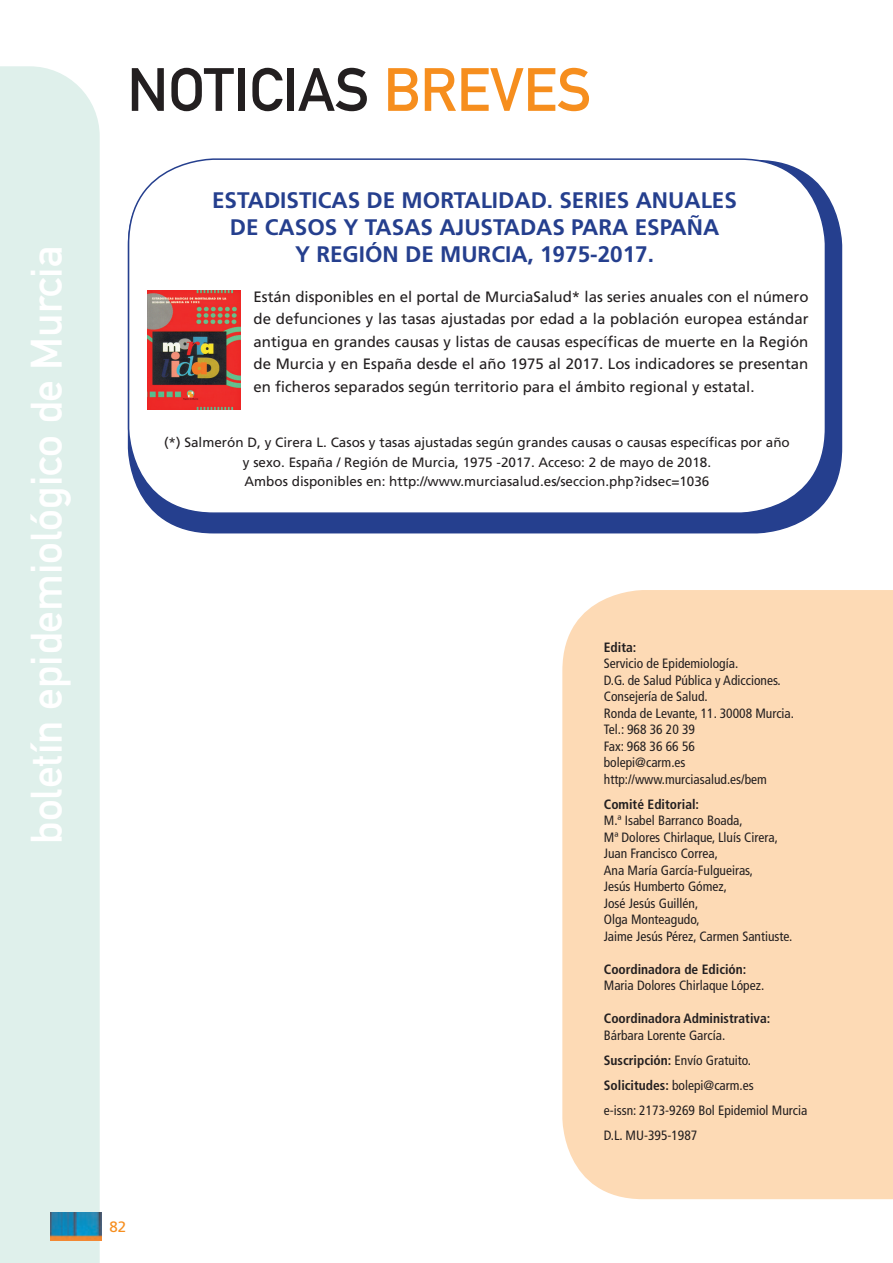
<style>
.page{position:relative;width:893px;height:1263px;background:#fff}
.page>*{position:absolute;margin:0;border:0;box-sizing:border-box;transform-origin:0 0}
.t1{font:60px "DIN Mittelschrift Std";color:#231f20}
.t2{font:43.5px "DIN Mittelschrift Std";color:#fff}
.t3{font:700 22.5px/27px "Frutiger LT Std";color:#253f8e;text-align:center}
.t4{font:15px/22.5px "Frutiger LT Std";color:#231f20;text-align:justify}
.t5{font:15px "Frutiger LT Std";color:#f68e1e}
.t6{font:condensed 13.5px/16.5px "Frutiger LT Std";color:#231f20}
.t7{font:13.5px/19.5px "Frutiger LT Std";color:#231f20;text-align:center}
.t8{font:700 condensed 13.5px "Frutiger LT Std";color:#231f20}
.s1{font-family:"DIN Alternate";font-weight:700;color:#f68e1e}
.s2{font-weight:700}
</style>
<div class="page">
<div style="left:0;top:66px;width:100px;height:1197px;background:#dff0eb"></div>
<img style="left:50px;top:1212px;width:51px;height:29px">
<div style="left:562px;top:590px;width:331px;height:609px;background:#fddab5"></div>
<div style="left:129px;top:161px;width:712px;height:372px;background:#253f8e;border-radius:85px"></div>
<div style="left:129px;top:159px;width:696px;height:354px;background:#fff;border-radius:85px"></div>
<img style="left:148px;top:290px;width:93px;height:119px">
<h2 class="t2" style="left:21px;top:844px;width:600px;rotate:-90deg">boletín epidemiológico de Murcia</h2>
<h1 class="t1" style="left:127px;top:55px;width:466px">NOTICIAS <span class="s1">BREVES</span></h1>
<h3 class="t3" style="left:212px;top:187px;width:526px">ESTADISTICAS DE MORTALIDAD. SERIES ANUALES<br>DE CASOS Y TASAS AJUSTADAS PARA ESPAÑA<br>Y REGIÓN DE MURCIA, 1975-2017.</h3>
<p class="t4" style="left:254px;top:285px;width:556px">Están disponibles en el portal de MurciaSalud* las series anuales con el número de defunciones y las tasas ajustadas por edad a la población europea estándar antigua en grandes causas y listas de causas específicas de muerte en la Región de Murcia y en España desde el año 1975 al 2017. Los indicadores se presentan en ficheros separados según territorio para el ámbito regional y estatal.</p>
<p class="t7" style="left:164px;top:433px;width:627px">(*) Salmerón D, y Cirera L. Casos y tasas ajustadas según grandes causas o causas específicas por año y sexo. España / Región de Murcia, 1975 -2017. Acceso: 2 de mayo de 2018.<br>Ambos disponibles en: http://www.murciasalud.es/seccion.php?idsec=1036</p>
<p class="t5" style="left:109px;top:1218px;width:18px">82</p>
<p class="t8" style="left:604px;top:639px;width:34px">Edita:</p>
<p class="t6" style="left:604px;top:655px;width:192px">Servicio de Epidemiología.<br>D.G. de Salud Pública y Adicciones.<br>Consejería de Salud.<br>Ronda de Levante, 11. 30008 Murcia.<br>Tel.: 968 36 20 39<br>Fax: 968 36 66 56<br>bolepi@carm.es http://www.murciasalud.es/bem</p>
<p class="t8" style="left:604px;top:796px;width:97px">Comité Editorial:</p>
<p class="t6" style="left:604px;top:812px;width:190px">M.ª Isabel Barranco Boada,<br>Mª Dolores Chirlaque, Lluís Cirera,<br>Juan Francisco Correa,<br>Ana María García-Fulgueiras,<br>Jesús Humberto Gómez,<br>José Jesús Guillén,<br>Olga Monteagudo,<br>Jaime Jesús Pérez, Carmen Santiuste.</p>
<p class="t8" style="left:604px;top:961px;width:144px">Coordinadora de Edición:</p>
<p class="t6" style="left:604px;top:977px;width:162px">Maria Dolores Chirlaque López.</p>
<p class="t8" style="left:604px;top:1010px;width:168px">Coordinadora Administrativa:</p>
<p class="t6" style="left:604px;top:1022px;width:205px;line-height:25px">Bárbara Lorente García.<br><span class="s2">Suscripción:</span> Envío Gratuito.<br><span class="s2">Solicitudes:</span> bolepi@carm.es<br>e-issn: 2173-9269 Bol Epidemiol Murcia<br>D.L. MU-395-1987</p>
</div>
